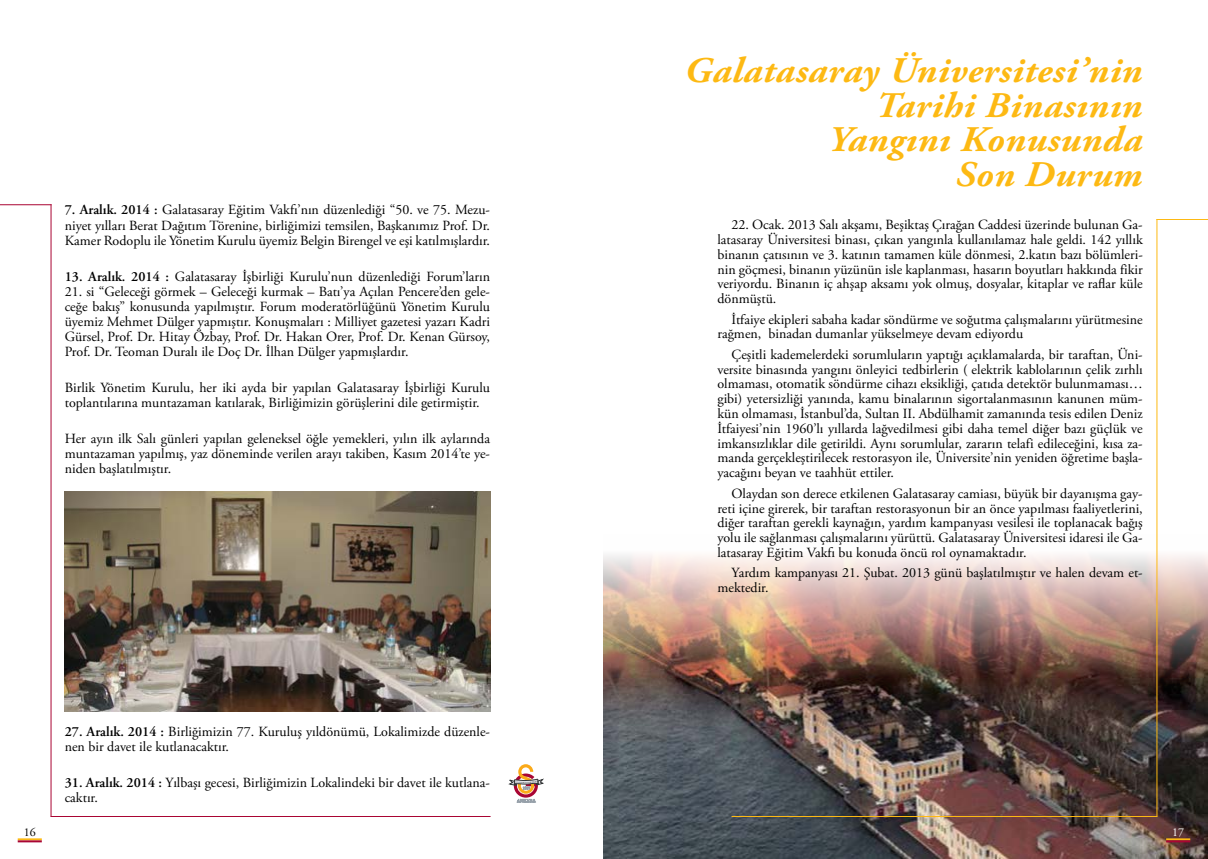
<style>
.page{position:relative;width:1208px;height:859px;background:#fff}
.page>*{position:absolute;margin:0;border:0;box-sizing:border-box;transform-origin:0 0}
.t1{font:italic 700 36px/34.6px "Adobe Garamond Pro";letter-spacing:.015em;color:#fdb913;text-align:right;scale:1.05 1}
.t2{font:14px/14.8px "Adobe Garamond Pro";color:#000;text-align:justify}
.t3{font:12px "Adobe Garamond Pro";color:#000}
.t4{font:12px "Adobe Garamond Pro";color:#fff}
.s1{font-weight:600}
</style>
<div class="page">
<svg style="left:508px;top:764px;width:36px;height:39px"></svg>
<img style="left:604px;top:534px;width:604px;height:325px">
<hr style="left:51px;top:204px;width:1px;height:612px;background:#a90533">
<hr style="left:51px;top:816px;width:439px;height:1px;background:#a90533">
<hr style="left:0;top:204px;width:52px;height:1px;background:#a90533">
<hr style="left:1156px;top:219px;width:1px;height:597px;background:#fdb913">
<hr style="left:731px;top:816px;width:426px;height:1px;background:#fdb913">
<hr style="left:1156px;top:219px;width:52px;height:1px;background:#fdb913">
<img style="left:65px;top:492px;width:425px;height:219px">
<hr style="left:18px;top:838px;width:24px;height:2px;background:#fdb913">
<hr style="left:18px;top:840px;width:24px;height:2px;background:#a90533">
<hr style="left:1166px;top:838px;width:24px;height:2px;background:#fdb913">
<hr style="left:1166px;top:840px;width:24px;height:2px;background:#a90533">
<p class="t2" style="left:65px;top:203px;width:427px;line-height:15.1px"><span class="s1">7. Aralık. 2014 :</span> Galatasaray Eğitim Vakfı’nın düzenlediği “50. ve 75. Mezu&shy;niyet yılları Berat Dağıtım Törenine, birliğimizi temsilen, Başkanımız Prof. Dr.<br>Kamer Rodoplu ile Yönetim Kurulu üyemiz Belgin Birengel ve eşi katılmışlardır.</p>
<p class="t2" style="left:65px;top:269px;width:427px"><span class="s1">13. Aralık. 2014 :</span> Galatasaray İşbirliği Kurulu’nun düzenlediği Forum’ların</p>
<p class="t2" style="left:65px;top:284px;width:427px;line-height:15.1px">21. si “Geleceği görmek – Geleceği kurmak – Batı’ya Açılan Pencere’den gele&shy;ceğe bakış” konusunda yapılmıştır. Forum moderatörlüğünü Yönetim Kurulu üyemiz Mehmet Dülger yapmıştır. Konuşmaları : Milliyet gazetesi yazarı Kadri Gürsel, Prof. Dr. Hitay Özbay, Prof. Dr. Hakan Orer, Prof. Dr. Kenan Gürsoy, Prof. Dr. Teoman Duralı ile Doç Dr. İlhan Dülger yapmışlardır.</p>
<p class="t2" style="left:65px;top:380px;width:427px;line-height:15.1px">Birlik Yönetim Kurulu, her iki ayda bir yapılan Galatasaray İşbirliği Kurulu toplantılarına muntazaman katılarak, Birliğimizin görüşlerini dile getirmiştir.</p>
<p class="t2" style="left:65px;top:431px;width:427px;line-height:15.1px">Her ayın ilk Salı günleri yapılan geleneksel öğle yemekleri, yılın ilk aylarında muntazaman yapılmış, yaz döneminde verilen arayı takiben, Kasım 2014’te ye&shy;niden başlatılmıştır.</p>
<p class="t2" style="left:65px;top:724px;width:427px;line-height:15.1px"><span class="s1">27. Aralık. 2014 :</span> Birliğimizin 77. Kuruluş yıldönümü, Lokalimizde düzenle&shy;nen bir davet ile kutlanacaktır.</p>
<p class="t2" style="left:65px;top:775px;width:427px;line-height:15.1px"><span class="s1">31. Aralık. 2014 :</span> Yılbaşı gecesi, Birliğimizin Lokalindeki bir davet ile kutlana&shy;caktır.</p>
<h1 class="t1" style="left:684px;top:54px;width:438px">Galatasaray Üniversitesi’nin<br>Tarihi Binasının<br>Yangını Konusunda<br>Son Durum</h1>
<p class="t2" style="left:717px;top:218px;width:427px;text-indent:14px">22. Ocak. 2013 Salı akşamı, Beşiktaş Çırağan Caddesi üzerinde bulunan Ga&shy;latasaray Üniversitesi binası, çıkan yangınla kullanılamaz hale geldi. 142 yıllık binanın çatısının ve 3. katının tamamen küle dönmesi, 2.katın bazı bölümleri&shy;nin göçmesi, binanın yüzünün isle kaplanması, hasarın boyutları hakkında fikir veriyordu. Binanın iç ahşap aksamı yok olmuş, dosyalar, kitaplar ve raflar küle dönmüştü.</p>
<p class="t2" style="left:717px;top:312px;width:427px;text-indent:14px">İtfaiye ekipleri sabaha kadar söndürme ve soğutma çalışmalarını yürütmesine rağmen, binadan dumanlar yükselmeye devam ediyordu</p>
<p class="t2" style="left:717px;top:348px;width:427px;text-indent:14px">Çeşitli kademelerdeki sorumluların yaptığı açıklamalarda, bir taraftan, Üni&shy;versite binasında yangını önleyici tedbirlerin ( elektrik kablolarının çelik zırhlı olmaması, otomatik söndürme cihazı eksikliği, çatıda detektör bulunmaması… gibi) yetersizliği yanında, kamu binalarının sigortalanmasının kanunen müm&shy;kün olmaması, İstanbul’da, Sultan II. Abdülhamit zamanında tesis edilen Deniz İtfaiyesi’nin 1960’lı yıllarda lağvedilmesi gibi daha temel diğer bazı güçlük ve imkansızlıklar dile getirildi. Aynı sorumlular, zararın telafi edileceğini, kısa za&shy;manda gerçekleştirilecek restorasyon ile, Üniversite’nin yeniden öğretime başla&shy;yacağını beyan ve taahhüt ettiler.</p>
<p class="t2" style="left:717px;top:486px;width:427px;text-indent:14px">Olaydan son derece etkilenen Galatasaray camiası, büyük bir dayanışma gay&shy;reti içine girerek, bir taraftan restorasyonun bir an önce yapılması faaliyetlerini, diğer taraftan gerekli kaynağın, yardım kampanyası vesilesi ile toplanacak bağış yolu ile sağlanması çalışmalarını yürüttü. Galatasaray Üniversitesi idaresi ile Ga&shy;latasaray Eğitim Vakfı bu konuda öncü rol oynamaktadır.</p>
<p class="t2" style="left:717px;top:566px;width:427px;text-indent:14px">Yardım kampanyası 21. Şubat. 2013 günü başlatılmıştır ve halen devam et&shy;mektedir.</p>
<p class="t3" style="left:24px;top:825px;width:14px">16</p>
<p class="t4" style="left:1172px;top:825px;width:13px">17</p>
</div>
